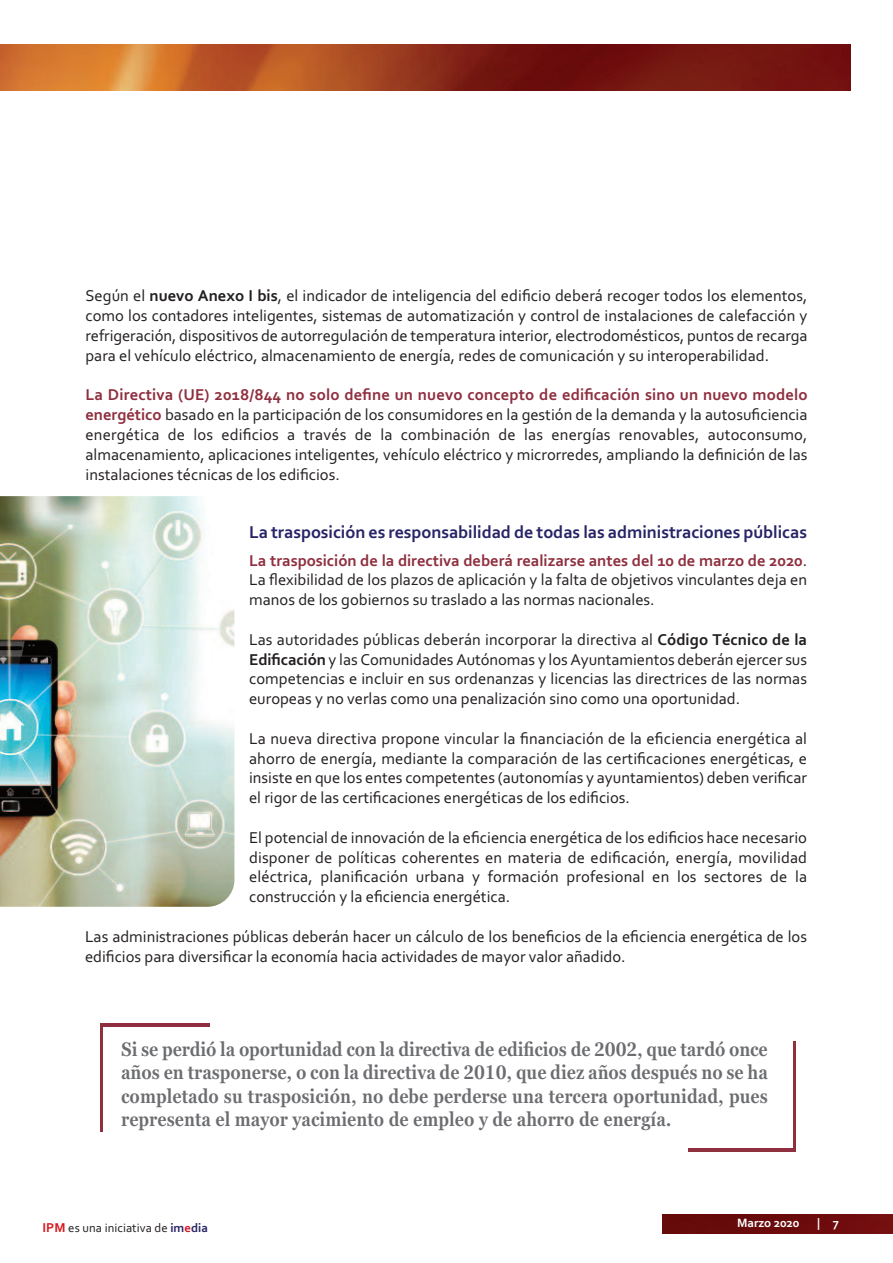
<style>
.page{position:relative;width:893px;height:1263px;background:#fff}
.page>*{position:absolute;margin:0;border:0;box-sizing:border-box;transform-origin:0 0}
.t1{font:600 condensed 19.5px/23.4px "Georgia Pro";color:#6c6d70;text-align:justify}
.t2{font:700 18px "Corbel";color:#282466}
.t3{font:16.5px/19.8px "Corbel";color:#231f20;text-align:justify}
.t4{font:12.6px "Corbel";letter-spacing:.005em;color:#231f20}
.t5{font:700 12.6px "Corbel";letter-spacing:-.005em;color:#fff}
.s1{font-weight:700}
.s2{font-weight:700;color:#8f2f3f}
.s3{font-weight:700;font-size:13.5px;color:#d8171f}
.s4{font-weight:700;color:#282466}
.s5{font-weight:700;color:#d8171f}
</style>
<div class="page">
<img style="left:0;top:44px;width:850px;height:47px">
<img style="left:663px;top:1214px;width:230px;height:19px">
<hr style="left:102px;top:1023px;width:108px;height:4px;background:#8f2f3f">
<img style="left:0;top:496px;width:234px;height:411px">
<hr style="left:100px;top:1023px;width:3px;height:109px;background:#8f2f3f">
<hr style="left:688px;top:1148px;width:108px;height:4px;background:#8f2f3f">
<hr style="left:793px;top:1041px;width:3px;height:109px;background:#8f2f3f">
<p class="t3" style="left:85px;top:286px;width:724px">Según el <span class="s1">nuevo Anexo I bis</span>, el indicador de inteligencia del edificio deberá recoger todos los elementos, como los contadores inteligentes, sistemas de automatización y control de instalaciones de calefacción y refrigeración, dispositivos de autorregulación de temperatura interior, electrodomésticos, puntos de recarga para el vehículo eléctrico, almacenamiento de energía, redes de comunicación y su interoperabilidad.</p>
<p class="t3" style="left:85px;top:385px;width:724px"><span class="s2">La Directiva (UE) 2018/844 no solo define un nuevo concepto de edificación sino un nuevo modelo energético</span> basado en la participación de los consumidores en la gestión de la demanda y la autosuficiencia energética de los edificios a través de la combinación de las energías renovables, autoconsumo, almacenamiento, aplicaciones inteligentes, vehículo eléctrico y microrredes, ampliando la definición de las instalaciones técnicas de los edificios.</p>
<p class="t2" style="left:249px;top:521px;width:559px">La trasposición es responsabilidad de todas las administraciones públicas</p>
<p class="t3" style="left:249px;top:550px;width:559px"><span class="s2">La trasposición de la directiva deberá realizarse antes del 10 de marzo de 2020</span>.<br>La flexibilidad de los plazos de aplicación y la falta de objetivos vinculantes deja en manos de los gobiernos su traslado a las normas nacionales.</p>
<p class="t3" style="left:249px;top:629px;width:559px">Las autoridades públicas deberán incorporar la directiva al <span class="s1">Código Técnico de la Edificación</span> y las Comunidades Autónomas y los Ayuntamientos deberán ejercer sus competencias e incluir en sus ordenanzas y licencias las directrices de las normas europeas y no verlas como una penalización sino como una oportunidad.</p>
<p class="t3" style="left:249px;top:728px;width:559px">La nueva directiva propone vincular la financiación de la eficiencia energética al ahorro de energía, mediante la comparación de las certificaciones energéticas, e insiste en que los entes competentes (autonomías y ayuntamientos) deben verificar el rigor de las certificaciones energéticas de los edificios.</p>
<p class="t3" style="left:249px;top:827px;width:559px">El potencial de innovación de la eficiencia energética de los edificios hace necesario disponer de políticas coherentes en materia de edificación, energía, movilidad eléctrica, planificación urbana y formación profesional en los sectores de la construcción y la eficiencia energética.</p>
<p class="t3" style="left:85px;top:926px;width:723px">Las administraciones públicas deberán hacer un cálculo de los beneficios de la eficiencia energética de los edificios para diversificar la economía hacia actividades de mayor valor añadido.</p>
<p class="t1" style="left:121px;top:1037px;width:648px">Si se perdió la oportunidad con la directiva de edificios de 2002, que tardó once años en trasponerse, o con la directiva de 2010, que diez años después no se ha completado su trasposición, no debe perderse una tercera oportunidad, pues representa el mayor yacimiento de empleo y de ahorro de energía.</p>
<p class="t4" style="left:43px;top:1220px;width:167px"><span class="s3">IPM</span> es una iniciativa de <span class="s4">im</span><span class="s5">e</span><span class="s4">dia</span></p>
<p class="t5" style="left:737px;top:1215px;width:64px">Marzo 2020</p>
<p class="t5" style="left:817px;top:1215px;width:23px">| 7</p>
</div>
